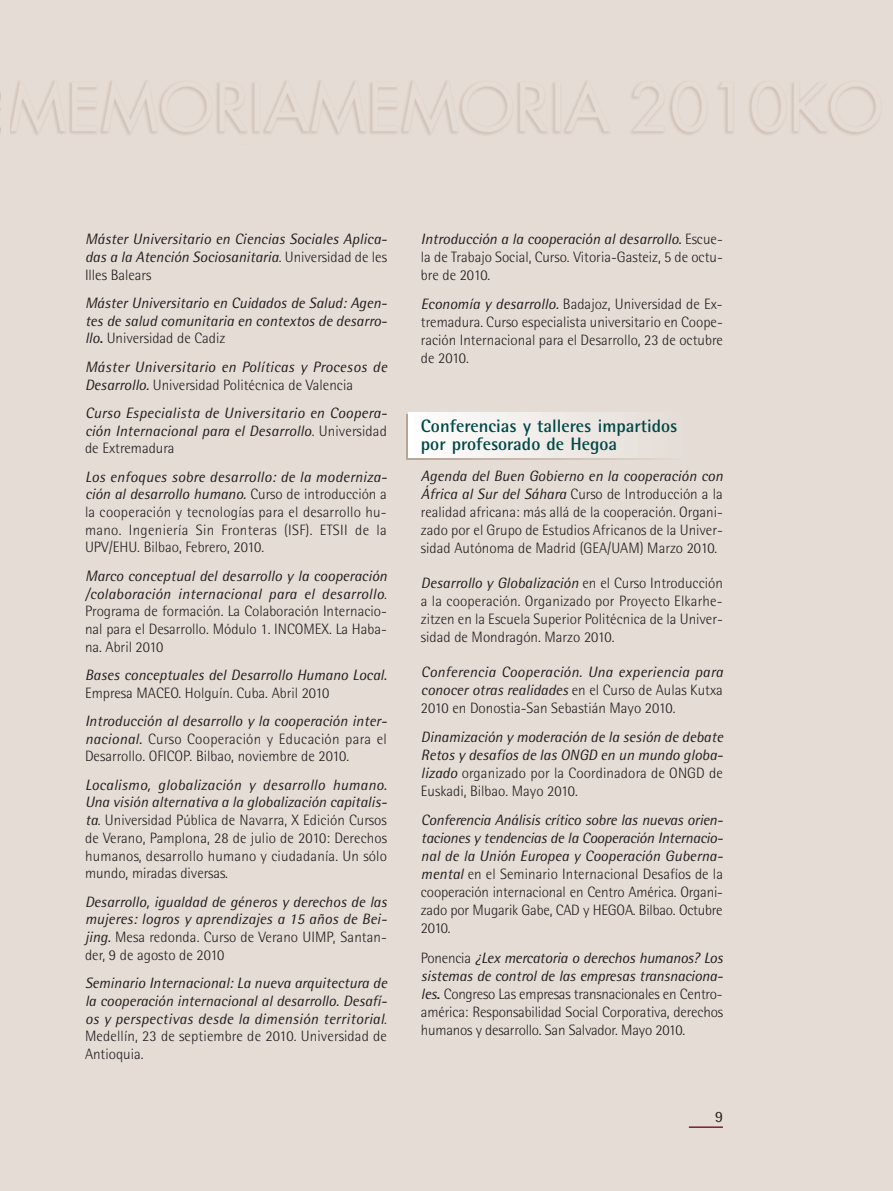
<style>
.page{position:relative;width:893px;height:1191px;background:#e4dcd5}
.page>*{position:absolute;margin:0;border:0;box-sizing:border-box;transform-origin:0 0}
.t1{font:700 18px/18px "Rotis Semi Sans";color:#004846}
.t2{font:15.75px "Rotis Semi Sans";color:#231f20}
.t3{font:300 15px/18px "Rotis Semi Sans";color:#231f20;text-align:justify}
.t4{font:italic 15px/17.7px "Rotis Semi Sans";color:#231f20}
.t5{font:italic 15px/17.7px "Rotis Semi Sans";letter-spacing:.02em;color:#231f20}
.s1{font-weight:300;font-style:normal}
.s2{font-weight:700;font-style:normal}
.s3{font-weight:400;font-style:italic}
.s4{font-weight:700}
</style>
<div class="page">
<hr style="left:689px;top:1126px;width:34px;height:2px;background:#742233">
<img style="left:11px;top:81px;width:868px;height:54px">
<img style="left:0;top:92px;width:1px;height:41px">
<div style="left:406px;top:415px;width:276px;height:44px;background:linear-gradient(to right,#fefefe,#e4dcd6)"></div>
<div style="left:408px;top:412px;width:277px;height:45px;background:linear-gradient(to right,#fefefe,#e4dcd5)"></div>
<p class="t4" style="left:85px;top:232px;width:303px">Máster Universitario en Ciencias Sociales Aplica&shy;das a la Atención Sociosanitaria<span class="s1">. Universidad de les<br>Illes Balears</span></p>
<p class="t4" style="left:85px;top:296px;width:301px;text-align:justify">Máster Universitario en Cuidados de Salud: Agen&shy;tes de salud comunitaria en contextos de desarro&shy;llo<span class="s2">.</span> <span class="s1">Universidad de Cadiz</span></p>
<p class="t5" style="left:85px;top:359px;width:303px">Máster Universitario en Políticas y Procesos de<br>Desarrollo. <span class="s1">Universidad Politécnica de Valencia</span></p>
<p class="t5" style="left:85px;top:405px;width:303px">Curso Especialista de Universitario en Coopera&shy;ción Internacional para el Desarrollo<span class="s1">. Universidad de Extremadura</span></p>
<p class="t3" style="left:85px;top:469px;width:303px;text-align:left"><span class="s3">Los enfoques sobre desarrollo: de la moderniza&shy;ción al desarrollo humano.</span> Curso de introducción a la cooperación y tecnologías para el desarrollo hu&shy;mano. Ingeniería Sin Fronteras (ISF). ETSII de la UPV/EHU. Bilbao, Febrero, 2010.</p>
<p class="t3" style="left:85px;top:568px;width:304px"><span class="s3">Marco conceptual del desarrollo y la cooperación /colaboración internacional para el desarrollo</span>.<br>Programa de formación. La Colaboración Internacio&shy;nal para el Desarrollo. Módulo 1. INCOMEX. La Haba&shy;na. Abril 2010</p>
<p class="t4" style="left:85px;top:667px;width:303px">Bases conceptuales del Desarrollo Humano Local.</p>
<p class="t3" style="left:85px;top:685px;width:246px">Empresa MACEO. Holguín. Cuba. Abril 2010</p>
<p class="t3" style="left:85px;top:713px;width:303px;text-align:left"><span class="s3">Introducción al desarrollo y la cooperación inter&shy;nacional.</span> Curso Cooperación y Educación para el<br>Desarrollo. OFICOP. Bilbao, noviembre de 2010.</p>
<p class="t3" style="left:85px;top:777px;width:304px;text-align:left"><span class="s3">Localismo, globalización y desarrollo humano.<br>Una visión alternativa a la globalización capitalis&shy;ta</span>. Universidad Pública de Navarra, X Edición Cursos de Verano, Pamplona, 28 de julio de 2010: Derechos humanos, desarrollo humano y ciudadanía. Un sólo mundo, miradas diversas.</p>
<p class="t4" style="left:85px;top:894px;width:304px">Desarrollo, igualdad de géneros y derechos de las mujeres: logros y aprendizajes a 15 años de Bei&shy;jing. <span class="s1">Mesa redonda. Curso de Verano UIMP, Santan&shy;der, 9 de agosto de 2010</span></p>
<p class="t4" style="left:85px;top:975px;width:304px">Seminario Internacional: La nueva arquitectura de la cooperación internacional al desarrollo. Desafí&shy;os y perspectivas desde la dimensión territorial<span class="s1">.<br>Medellín, 23 de septiembre de 2010. Universidad de Antioquia.</span></p>
<p class="t3" style="left:421px;top:232px;width:303px"><span class="s3">Introducción a la cooperación al desarrollo.</span> Escue&shy;la de Trabajo Social, Curso. Vitoria-Gasteiz, 5 de octu&shy;bre de 2010.</p>
<p class="t3" style="left:421px;top:296px;width:303px"><span class="s3">Economía y desarrollo.</span> Badajoz, Universidad de Ex&shy;tremadura. Curso especialista universitario en Coope&shy;ración Internacional para el Desarrollo, 23 de octubre de 2010.</p>
<p class="t1" style="left:421px;top:419px;width:258px">Conferencias y talleres impartidos por profesorado de Hegoa</p>
<p class="t3" style="left:421px;top:468px;width:303px"><span class="s3">Agenda del Buen Gobierno en la cooperación con África al Sur del Sáhara</span> Curso de Introducción a la realidad africana: más allá de la cooperación. Organi&shy;zado por el Grupo de Estudios Africanos de la Univer&shy;sidad Autónoma de Madrid (GEA/UAM) Marzo 2010.</p>
<p class="t3" style="left:421px;top:576px;width:303px"><span class="s3">Desarrollo y Globalización</span> en el Curso Introducción a la cooperación. Organizado por Proyecto Elkarhe&shy;zitzen en la Escuela Superior Politécnica de la Univer&shy;sidad de Mondragón. Marzo 2010.</p>
<p class="t4" style="left:421px;top:665px;width:303px;text-align:justify">Conferencia Cooperación. Una experiencia para conocer otras realidades <span class="s1">en el Curso de Aulas Kutxa 2010 en Donostia-San Sebastián Mayo 2010.</span></p>
<p class="t4" style="left:421px;top:729px;width:304px">Dinamización y moderación de la sesión de debate Retos y desafíos de las ONGD en un mundo globa&shy;lizado <span class="s1">organizado por la Coordinadora de ONGD de Euskadi, Bilbao. Mayo 2010.</span></p>
<p class="t4" style="left:421px;top:812px;width:304px">Conferencia Análisis crítico sobre las nuevas orien&shy;taciones y tendencias de la Cooperación Internacio&shy;nal de la Unión Europea y Cooperación Guberna&shy;mental <span class="s1">en el Seminario Internacional Desafíos de la cooperación internacional en Centro América. Organi&shy;zado por Mugarik Gabe, CAD y HEGOA. Bilbao. Octubre 2010.</span></p>
<p class="t3" style="left:421px;top:951px;width:304px;text-align:left">Ponencia <span class="s3">¿Lex mercatoria o derechos humanos? Los sistemas de control de las empresas transnaciona&shy;les</span><span class="s4">.</span> Congreso Las empresas transnacionales en Centro&shy;américa: Responsabilidad Social Corporativa, derechos humanos y desarrollo. San Salvador. Mayo 2010.</p>
<p class="t2" style="left:715px;top:1111px;width:9px">9</p>
</div>
